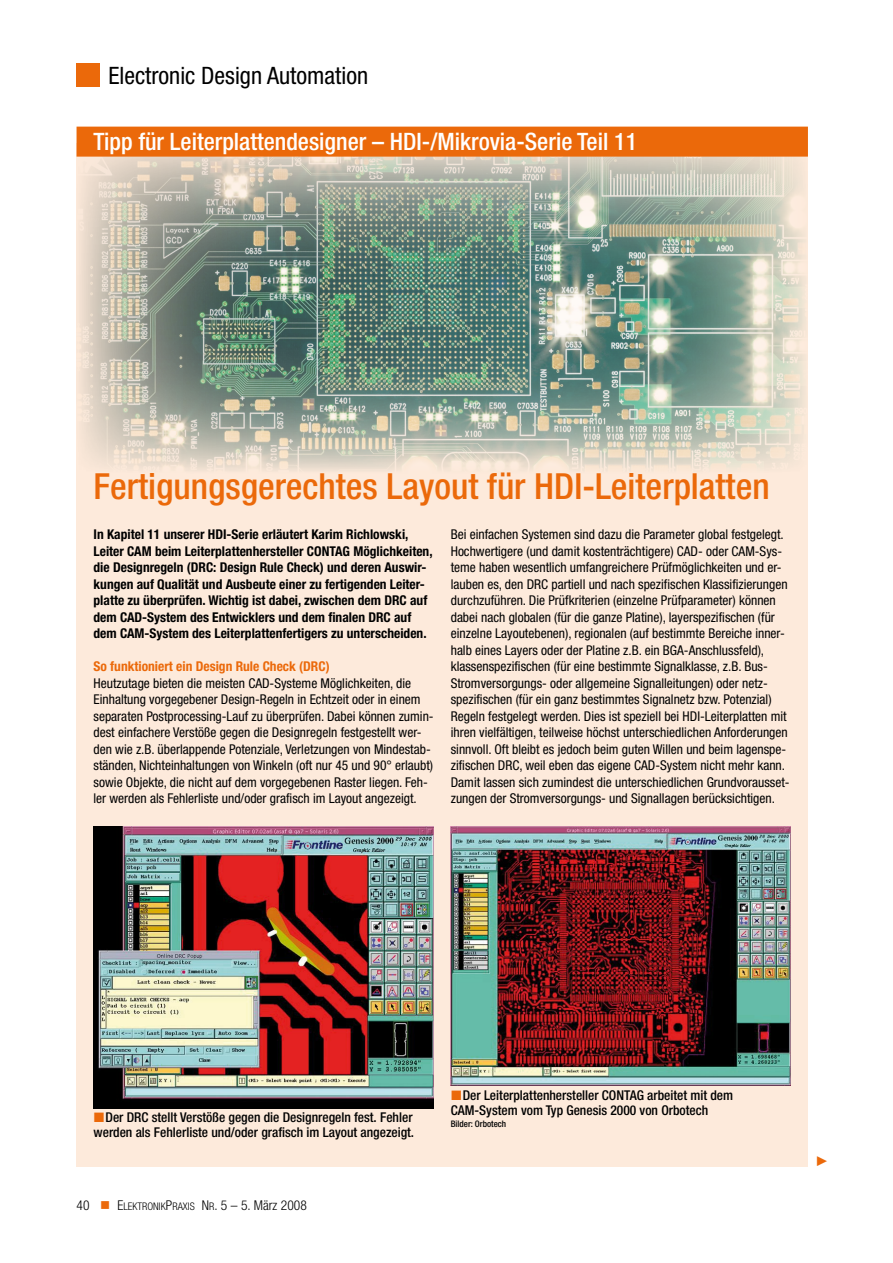
<style>
.page{position:relative;width:893px;height:1263px;background:#fff}
.page>*{position:absolute;margin:0;border:0;box-sizing:border-box;transform-origin:0 0}
.t1{font:500 condensed 36px "Helvetica Neue LT Std";color:#eb690a}
.t2{font:500 condensed 24px "Helvetica Neue LT Std";color:#fff}
.t3{font:condensed 24px "Helvetica Neue LT Std";color:#000}
.t4{font:condensed 13.5px/16.5px "Helvetica Neue LT Std";color:#000}
.t5{font:700 condensed 13.5px/16.5px "Helvetica Neue LT Std";color:#000}
.t6{font:500 condensed 13.5px/15px "Helvetica Neue LT Std";color:#000}
.t7{font:700 condensed 13.5px "Helvetica Neue LT Std";color:#eb690a}
.t8{font:300 condensed 13.5px "Helvetica Neue LT Std";color:#000}
.t9{font:500 condensed 9px "Helvetica Neue LT Std";color:#000}
.s1{color:#eb690a}
.s2{font-size:10.5px}
</style>
<div class="page">
<div style="left:77px;top:64px;width:23px;height:23px;background:#eb690a"></div>
<div style="left:77px;top:143px;width:731px;height:1023px;background:#fdeadb"></div>
<img style="left:80px;top:157px;width:726px;height:314px">
<img style="left:94px;top:827px;width:340px;height:281px">
<img style="left:451px;top:827px;width:339px;height:259px">
<div style="left:77px;top:127px;width:731px;height:30px;background:#eb690a"></div>
<h2 class="t3" style="left:108px;top:62px;width:261px">Electronic Design Automation</h2>
<h2 class="t2" style="left:94px;top:127px;width:545px">Tipp für Leiterplattendesigner – HDI-/Mikrovia-Serie Teil 11</h2>
<h1 class="t1" style="left:94px;top:465px;width:678px">Fertigungsgerechtes Layout für HDI-Leiterplatten</h1>
<p class="t5" style="left:94px;top:526px;width:341px">In Kapitel 11 unserer HDI-Serie erläutert Karim Richlowski, Leiter CAM beim Leiterplattenhersteller CONTAG Möglichkeiten, die Designregeln (DRC: Design Rule Check) und deren Auswir&shy;kungen auf Qualität und Aus-beute einer zu fertigenden Leiter&shy;platte zu überprüfen. Wichtig ist dabei, zwischen dem DRC auf dem CAD-System des Entwicklers und dem finalen DRC auf dem CAM-System des Leiterplatten-fertigers zu unterscheiden.</p>
<p class="t7" style="left:94px;top:658px;width:238px">So funktioniert ein Design Rule Check (DRC)</p>
<p class="t4" style="left:94px;top:675px;width:342px">Heutzutage bieten die meisten CAD-Systeme Möglichkeiten, die Einhaltung vorgegebener Design-Regeln in Echtzeit oder in einem separaten Postprocessing-Lauf zu überprüfen. Dabei können zumin&shy;dest einfachere Verstöße gegen die Designregeln festgestellt wer&shy;den wie z.B. überlappende Potenziale, Verletzungen von Mindestab&shy;ständen, Nichteinhaltungen von Winkeln (oft nur 45 und 90° erlaubt) sowie Objekte, die nicht auf dem vorgegebenen Raster liegen. Feh&shy;ler werden als Fehlerliste und/oder grafisch im Layout angezeigt.</p>
<p class="t4" style="left:451px;top:526px;width:340px">Bei einfachen Systemen sind dazu die Parameter global festgelegt.<br>Hochwertigere (und damit kostenträchtigere) CAD- oder CAM-Sys&shy;teme haben wesentlich umfangreichere Prüfmöglichkeiten und er&shy;lauben es, den DRC partiell und nach spezifischen Klassifizierungen durchzuführen. Die Prüfkriterien (einzelne Prüfparameter) können dabei nach globalen (für die ganze Platine), layerspezifischen (für einzelne Layoutebenen), regionalen (auf bestimmte Bereiche inner&shy;halb eines Layers oder der Platine z.B. ein BGA-Anschlussfeld), klassenspezifischen (für eine bestimmte Signalklasse, z.B. Bus-Stromversorgungs- oder allgemeine Signalleitungen) oder netz&shy;spezifischen (für ein ganz bestimmtes Signalnetz bzw. Potenzial)<br>Regeln festgelegt werden. Dies ist speziell bei HDI-Leiterplatten mit ihren vielfältigen, teilweise höchst unterschiedlichen Anforderungen sinnvoll. Oft bleibt es jedoch beim guten Willen und beim lagenspe&shy;zifischen DRC, weil eben das eigene CAD-System nicht mehr kann.<br>Damit lassen sich zumindest die unterschiedlichen Grundvorausset&shy;zungen der Stromversorgungs- und Signallagen berücksichtigen.</p>
<p class="t6" style="left:94px;top:1109px;width:322px"><span class="s1">■</span>Der DRC stellt Verstöße gegen die Designregeln fest. Fehler werden als Fehlerliste und/oder grafisch im Layout angezeigt.</p>
<p class="t8" style="left:77px;top:1197px;width:232px">40 <span class="s1">■</span> E<span class="s2">LEKTRONIK</span>P<span class="s2">RAXIS</span> N<span class="s2">R</span>. 5 – 5. MÄRZ 2008</p>
<p class="t6" style="left:451px;top:1087px;width:284px"><span class="s1">■</span>Der Leiterplattenhersteller CONTAG arbeitet mit dem<br>CAM--System vom Typ Genesis 2000 von Orbotech</p>
<p class="t9" style="left:451px;top:1118px;width:57px">Bilder: Orbotech</p>
</div>
